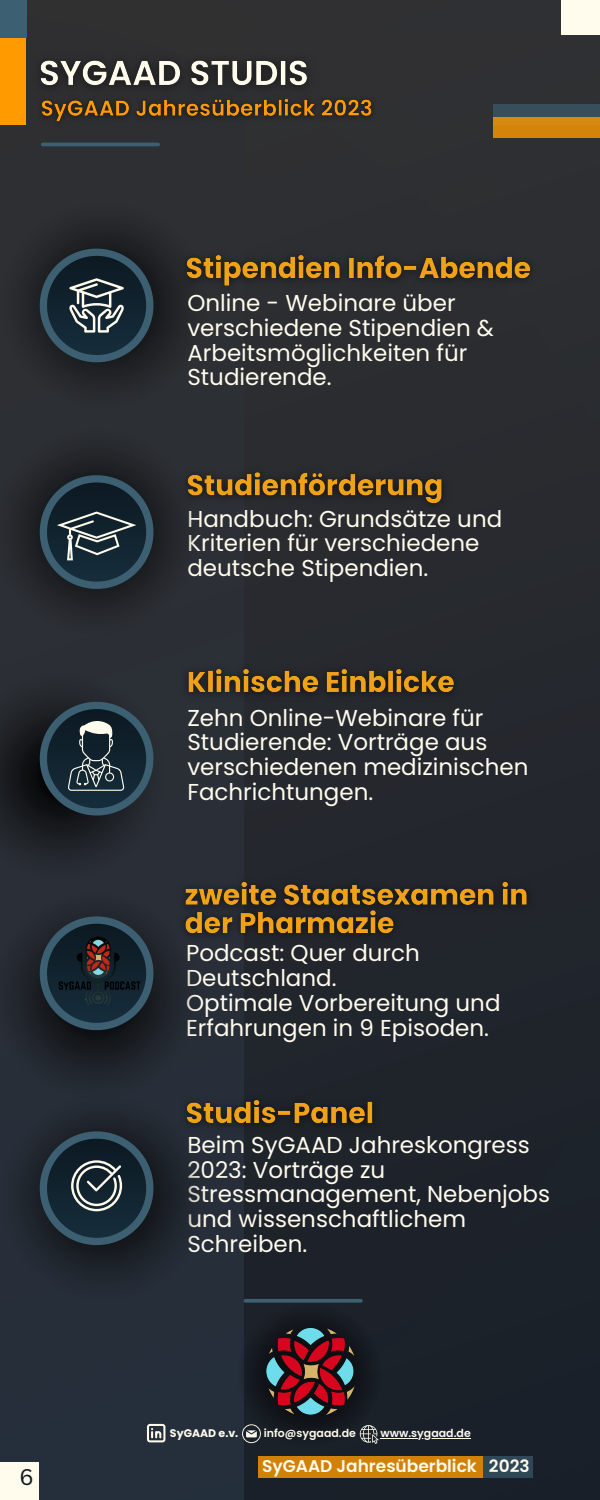
<style>
.page{position:relative;width:600px;height:1500px;background:#fff}
.page>*{position:absolute;margin:0;border:0;box-sizing:border-box;transform-origin:0 0}
.t1{font:23px/24.8px "Poppins";color:#fffbed}
.t2{font:22px "Canva Sans";color:#0c1921}
.t3{font:600 17px "Poppins";color:#fffbed}
.t4{font:600 11px "Poppins";color:#fffbed}
.t5{font:700 11px "Poppins";color:#fffbed}
</style>
<div class="page">
<div style="left:0;top:0;width:561px;height:1500px;background:#2a2f37"></div>
<div style="left:244px;top:28px;width:356px;height:1472px;background:#25272d"></div>
<img style="left:32px;top:91px;width:351px;height:41px">
<hr style="left:43px;top:143px;width:115px;height:3px;background:#3c5f72">
<svg style="left:245px;top:1299px;width:116px;height:4px"></svg>
<div style="left:237px;top:1302px;width:144px;height:144px;background:#161b22;border-radius:50%"></div>
<img style="left:265px;top:1328px;width:91px;height:89px">
<img style="left:0;top:202px;width:207px;height:207px">
<svg style="left:40px;top:249px;width:113px;height:113px;background:#2d3d46"></svg>
<img style="left:177px;top:658px;width:277px;height:48px">
<img style="left:200px;top:1089px;width:175px;height:49px">
<img style="left:200px;top:461px;width:242px;height:56px">
<img style="left:173px;top:870px;width:354px;height:77px">
<img style="left:0;top:672px;width:165px;height:207px">
<svg style="left:40px;top:702px;width:113px;height:114px;background:#2a3b45"></svg>
<div style="left:0;top:892px;width:200px;height:202px;background:#282e37"></div>
<img style="left:0;top:1094px;width:207px;height:207px">
<svg style="left:40px;top:1131px;width:113px;height:114px;background:#283944"></svg>
<div style="left:483px;top:1456px;width:49px;height:22px;background:#2f4858"></div>
<div style="left:0;top:0;width:26px;height:124px;background:#ff9a00"></div>
<div style="left:0;top:0;width:27px;height:38px;background:#3c5f72"></div>
<div style="left:493px;top:104px;width:107px;height:21px;background:#374e5b"></div>
<div style="left:493px;top:117px;width:107px;height:21px;background:#d5840a"></div>
<div style="left:561px;top:0;width:39px;height:34px;background:#fffbed"></div>
<img style="left:0;top:428px;width:200px;height:207px">
<svg style="left:40px;top:475px;width:113px;height:114px;background:#283942"></svg>
<div style="left:0;top:1463px;width:38px;height:37px;background:#fffbed"></div>
<div style="left:259px;top:1456px;width:224px;height:22px;background:#d18108"></div>
<svg style="left:360px;top:1425px;width:19px;height:19px"></svg>
<svg style="left:242px;top:1424px;width:19px;height:19px"></svg>
<svg style="left:147px;top:1424px;width:18px;height:18px"></svg>
<img style="left:0;top:895px;width:197px;height:178px">
<img style="left:174px;top:244px;width:357px;height:55px">
<img style="left:26px;top:45px;width:296px;height:57px">
<hr style="left:381px;top:1438px;width:90px;height:1px;background:#fffbed">
<p class="t2" style="left:20px;top:1462px;width:16px">6</p>
<p class="t1" style="left:187px;top:291px;width:308px">Online - Webinare über verschiedene Stipendien &amp;<br>Arbeitsmöglichkeiten für<br>Studierende.</p>
<p class="t1" style="left:187px;top:506px;width:316px">Handbuch: Grundsätze und<br>Kriterien für verschiedene deutsche Stipendien.</p>
<p class="t1" style="left:187px;top:705px;width:343px">Zehn Online-Webinare für<br>Studierende: Vorträge aus verschiedenen medizinischen<br>Fachrichtungen.</p>
<p class="t1" style="left:186px;top:941px;width:316px">Podcast: Quer durch<br>Deutschland.<br>Optimale Vorbereitung und<br>Erfahrungen in 9 Episoden.</p>
<p class="t1" style="left:187px;top:1132px;width:364px">Beim SyGAAD Jahreskongress<br>2023: Vorträge zu<br>Stressmanagement, Nebenjobs und wissenschaftlichem<br>Schreiben.</p>
<h4 class="t5" style="left:170px;top:1425px;width:70px">SyGAAD e.v.</h4>
<p class="t4" style="left:264px;top:1426px;width:94px">info@sygaad.de</p>
<p class="t4" style="left:381px;top:1426px;width:92px">www.sygaad.de</p>
<h5 class="t3" style="left:262px;top:1454px;width:269px">SyGAAD Jahresüberblick 2023</h5>
</div>
